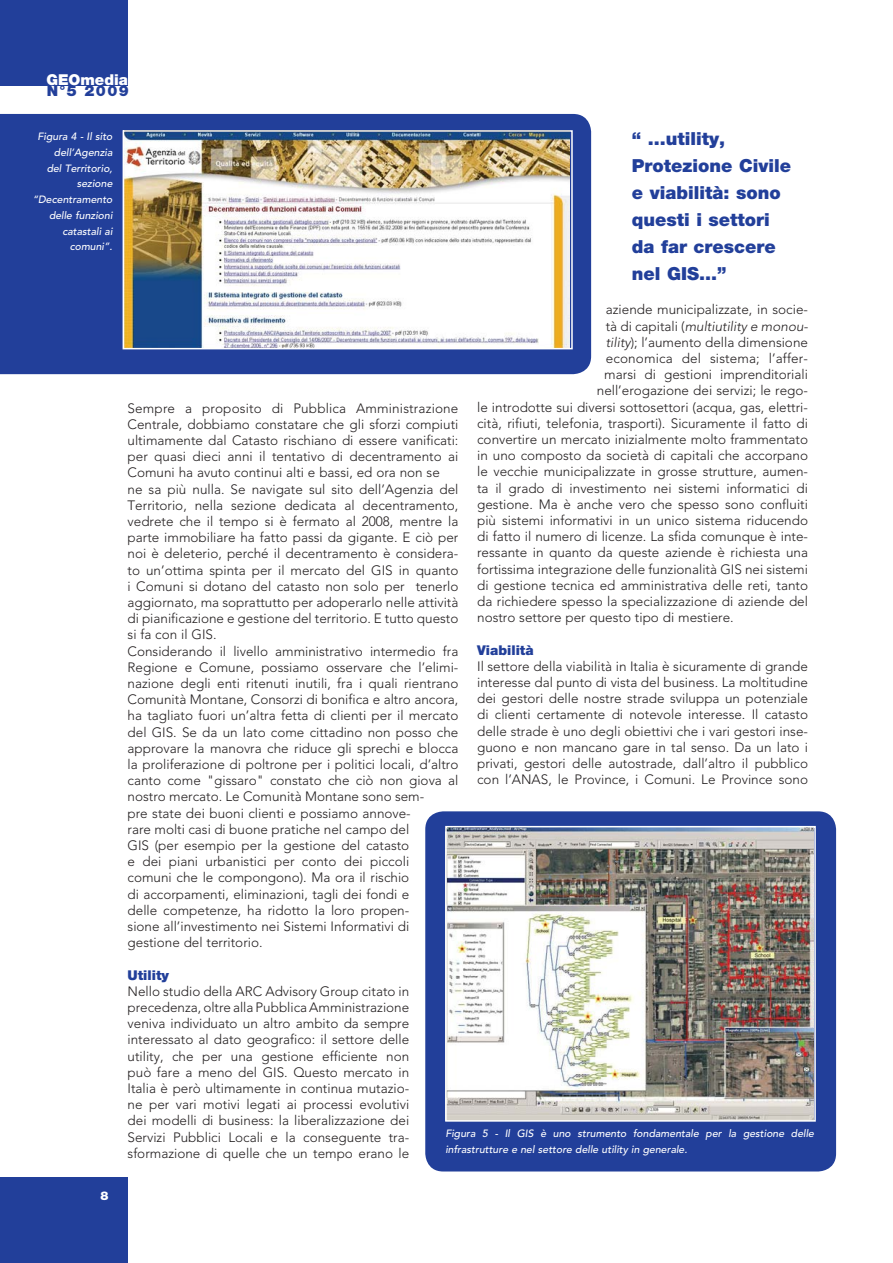
<style>
.page{position:relative;width:893px;height:1263px;background:#fff}
.page>*{position:absolute;margin:0;border:0;box-sizing:border-box;transform-origin:0 0}
.t1{font:900 18px/27px "Helvetica Neue";color:#223f9a}
.t2{font:900 15px "Helvetica Neue";color:#fff}
.t3{font:900 15px "Helvetica Neue";color:#223f9a}
.t4{font:300 13.5px/16.2px "Avenir";color:#231f20;text-align:justify}
.t5{font:italic 300 13.5px "Avenir";color:#231f20}
.t6{font:900 13.5px "Helvetica Neue";color:#223f9a}
.t7{font:900 12px "Helvetica Neue";color:#fff}
.t8{font:italic 500 10.5px/15.8px "Avenir";color:#fff;text-align:right}
.s1{font-style:normal}
.s2{font-style:italic}
</style>
<div class="page">
<div style="left:0;top:0;width:128px;height:85px;background:#223f9a"></div>
<div style="left:0;top:1178px;width:128px;height:85px;background:#223f9a"></div>
<div style="left:0;top:114px;width:591px;height:260px;background:#223f9a"></div>
<img style="left:126px;top:133px;width:443px;height:213px">
<div style="left:123px;top:130px;width:450px;height:219px;border:2px solid #fff"></div>
<div style="left:425px;top:811px;width:411px;height:361px;background:#223f9a;border-radius:18px"></div>
<img style="left:448px;top:829px;width:365px;height:290px">
<div style="left:445px;top:826px;width:371px;height:296px;border:2px solid #fff"></div>
<p class="t2" style="left:46px;top:74px;width:83px">GEOmedia</p>
<p class="t3" style="left:47px;top:85px;width:83px">N°5 2009</p>
<p class="t8" style="left:33px;top:130px;width:81px">Figura 4 - Il sito dell’Agenzia<br>del Territorio, sezione “Decentramento delle funzioni catastali ai comuni”.</p>
<h1 class="t1" style="left:632px;top:126px;width:161px">“ …utility,<br>Protezione Civile e viabilità: sono questi i settori da far crescere nel GIS…”</h1>
<p class="t7" style="left:100px;top:1191px;width:10px">8</p>
<p class="t4" style="left:606px;top:303px;width:204px">aziende municipalizzate, in socie-</p>
<p class="t5" style="left:606px;top:320px;width:204px"><span class="s1">tà di capitali (</span>multiutility e monou-</p>
<p class="t4" style="left:606px;top:335px;width:204px"><span class="s2">tility</span>); l’aumento della dimensione</p>
<p class="t4" style="left:606px;top:351px;width:204px">economica del sistema; l’affer-</p>
<p class="t4" style="left:604px;top:368px;width:205px">marsi di gestioni imprenditoriali</p>
<p class="t4" style="left:597px;top:384px;width:213px">nell’erogazione dei servizi; le rego-</p>
<p class="t4" style="left:477px;top:400px;width:332px">le introdotte sui diversi sottosettori (acqua, gas, elettri-</p>
<p class="t4" style="left:477px;top:416px;width:332px">cità, rifiuti, telefonia, trasporti). Sicuramente il fatto di</p>
<p class="t4" style="left:477px;top:432px;width:332px">convertire un mercato inizialmente molto frammentato</p>
<p class="t4" style="left:477px;top:449px;width:332px">in uno composto da società di capitali che accorpano</p>
<p class="t4" style="left:477px;top:465px;width:332px">le vecchie municipalizzate in grosse strutture, aumen-</p>
<p class="t4" style="left:477px;top:481px;width:332px">ta il grado di investimento nei sistemi informatici di</p>
<p class="t4" style="left:477px;top:497px;width:332px">gestione. Ma è anche vero che spesso sono confluiti</p>
<p class="t4" style="left:477px;top:513px;width:332px">più sistemi informativi in un unico sistema riducendo</p>
<p class="t4" style="left:477px;top:530px;width:332px">di fatto il numero di licenze. La sfida comunque è inte-</p>
<p class="t4" style="left:477px;top:546px;width:332px">ressante in quanto da queste aziende è richiesta una</p>
<p class="t4" style="left:477px;top:562px;width:332px">fortissima integrazione delle funzionalità GIS nei sistemi</p>
<p class="t4" style="left:477px;top:578px;width:332px">di gestione tecnica ed amministrativa delle reti, tanto</p>
<p class="t4" style="left:477px;top:594px;width:332px">da richiedere spesso la specializzazione di aziende del</p>
<p class="t4" style="left:477px;top:611px;width:258px">nostro settore per questo tipo di mestiere.</p>
<p class="t6" style="left:477px;top:645px;width:58px">Viabilità</p>
<p class="t4" style="left:477px;top:659px;width:332px">Il settore della viabilità in Italia è sicuramente di grande interesse dal punto di vista del business. La moltitudine dei gestori delle nostre strade sviluppa un potenziale di clienti certamente di notevole interesse. Il catasto delle strade è uno degli obiettivi che i vari gestori inse&shy;guono e non mancano gare in tal senso. Da un lato i privati, gestori delle autostrade, dall’altro il pubblico con l’ANAS, le Province, i Comuni. Le Province sono</p>
<p class="t4" style="left:128px;top:401px;width:332px;text-align:left">Sempre a proposito di Pubblica Amministrazione Centrale, dobbiamo constatare che gli sforzi compiuti ultimamente dal Catasto rischiano di essere vanificati: per quasi dieci anni il tentativo di decentramento ai Comuni ha avuto continui alti e bassi, ed ora non se<br>ne sa più nulla. Se navigate sul sito dell’Agenzia del Territorio, nella sezione dedicata al decentramento, vedrete che il tempo si è fermato al 2008, mentre la parte immobiliare ha fatto passi da gigante. E ciò per noi è deleterio, perché il decentramento è considera&shy;to un’ottima spinta per il mercato del GIS in quanto i Comuni si dotano del catasto non solo per tenerlo aggiornato, ma soprattutto per adoperarlo nelle attività di pianificazione e gestione del territorio. E tutto questo si fa con il GIS.<br>Considerando il livello amministrativo intermedio fra Regione e Comune, possiamo osservare che l’elimi&shy;nazione degli enti ritenuti inutili, fra i quali rientrano Comunità Montane, Consorzi di bonifica e altro ancora, ha tagliato fuori un’altra fetta di clienti per il mercato del GIS. Se da un lato come cittadino non posso che approvare la manovra che riduce gli sprechi e blocca la proliferazione di poltrone per i politici locali, d’altro canto come "gissaro" constato che ciò non giova al nostro mercato. Le Comunità Montane sono sem-<br>pre state dei buoni clienti e possiamo annove-<br>rare molti casi di buone pratiche nel campo del<br>GIS (per esempio per la gestione del catasto<br>e dei piani urbanistici per conto dei piccoli<br>comuni che le compongono). Ma ora il rischio<br>di accorpamenti, eliminazioni, tagli dei fondi e<br>delle competenze, ha ridotto la loro propen-<br>sione all’investimento nei Sistemi Informativi di gestione del territorio.</p>
<p class="t6" style="left:128px;top:970px;width:43px">Utility</p>
<p class="t4" style="left:128px;top:984px;width:283px">Nello studio della ARC Advisory Group citato in precedenza, oltre alla Pubblica Amministrazione veniva individuato un altro ambito da sempre interessato al dato geografico: il settore delle utility, che per una gestione efficiente non può fare a meno del GIS. Questo mercato in Italia è però ultimamente in continua mutazio&shy;ne per vari motivi legati ai processi evolutivi dei modelli di business: la liberalizzazione dei Servizi Pubblici Locali e la conseguente tra&shy;sformazione di quelle che un tempo erano le</p>
<p class="t8" style="left:445px;top:1127px;width:370px;text-align:left">Figura 5 - Il GIS è uno strumento fondamentale per la gestione delle infrastrutture e nel settore delle utility in generale.</p>
</div>
